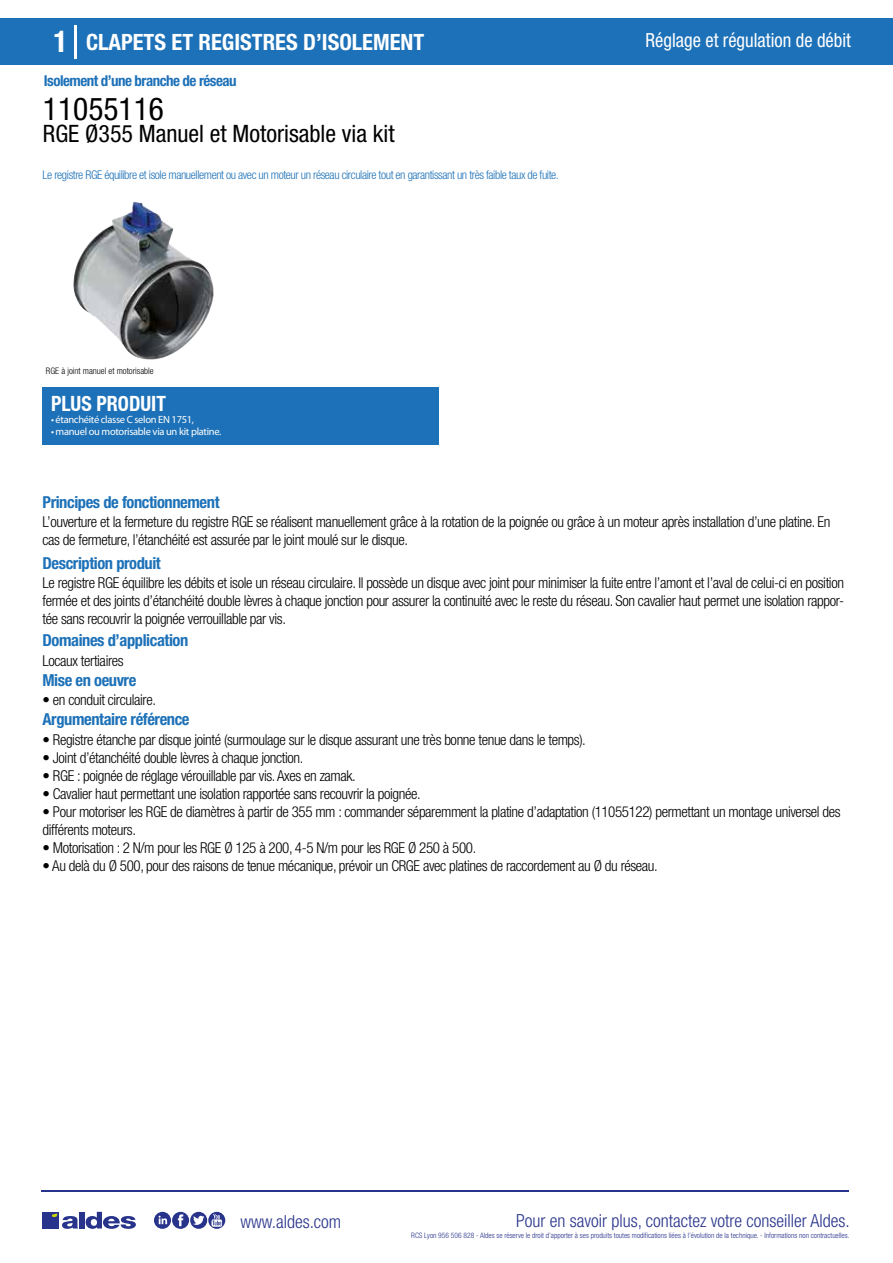
<style>
.page{position:relative;width:893px;height:1263px;background:#fff}
.page>*{position:absolute;margin:0;border:0;box-sizing:border-box;transform-origin:0 0}
.t1{font:condensed 31.5px "Helvetica Neue LT Std";color:#000}
.t2{font:condensed 24px "Helvetica Neue LT Std";color:#000}
.t3{font:700 condensed 22.5px "Helvetica Neue LT Std";color:#fff}
.t4{font:700 condensed 21px "Helvetica Neue";color:#fff;scale:.95 1}
.t5{font:condensed 19.5px "Helvetica Neue LT Std";color:#fff;scale:.95 1}
.t6{font:300 condensed 18px "Helvetica Neue";color:#28348b}
.t7{font:700 condensed 16.5px "Helvetica Neue LT Std";letter-spacing:-.025em;color:#1d71b8}
.t8{font:300 condensed 15px/18px "Helvetica Neue LT Std";letter-spacing:-.025em;color:#000}
.t9{font:700 condensed 15px "Helvetica Neue LT Std";letter-spacing:-.035em;color:#1d71b8}
.t10{font:300 condensed 12px "Helvetica Neue LT Std";letter-spacing:-.035em;color:#1d71b8}
.t11{font:10.5px "Myriad Pro";letter-spacing:-.03em;color:#fff}
.t12{font:300 condensed 9px "Helvetica Neue";color:#000}
.t13{font:300 condensed 7.5px "Helvetica Neue";color:#28348b}
.s1{font-size:30px}
</style>
<div class="page">
<div style="left:0;top:18px;width:893px;height:46px;background:#1d71b8"></div>
<div style="left:43px;top:387px;width:396px;height:57px;background:#1d71b8"></div>
<hr style="left:74px;top:25px;width:2px;height:33px;background:#fff">
<svg style="left:73px;top:201px;width:141px;height:159px"></svg>
<hr style="left:41px;top:1190px;width:808px;height:1px;background:#28348b">
<svg style="left:154px;top:1212px;width:71px;height:17px"></svg>
<div style="left:42px;top:1212px;width:17px;height:16px;background:#28348b"></div>
<div style="left:79px;top:1212px;width:5px;height:16px;background:#28348b"></div>
<svg style="left:86px;top:1212px;width:50px;height:17px"></svg>
<svg style="left:52px;top:1213px;width:26px;height:16px"></svg>
<h3 class="t3" style="left:54px;top:28px;width:372px"><span class="s1">1</span> CLAPETS ET REGISTRES D’ISOLEMENT</h3>
<h3 class="t5" style="left:646px;top:29px;width:218px">Réglage et régulation de débit</h3>
<p class="t9" style="left:44px;top:71px;width:194px">Isolement d’une branche de réseau</p>
<h1 class="t1" style="left:43px;top:91px;width:122px">11055116</h1>
<h2 class="t2" style="left:43px;top:120px;width:353px">RGE Ø355 Manuel et Motorisable via kit</h2>
<p class="t10" style="left:43px;top:167px;width:518px">Le registre RGE équilibre et isole manuellement ou avec un moteur un réseau circulaire tout en garantissant un très faible taux de fuite.</p>
<p class="t12" style="left:46px;top:365px;width:109px">RGE à joint manuel et motorisable</p>
<h3 class="t4" style="left:51px;top:391px;width:122px">PLUS PRODUIT</h3>
<p class="t11" style="left:51px;top:413px;width:145px">• étanchéité classe C selon EN 1751,</p>
<p class="t11" style="left:51px;top:425px;width:172px">• manuel ou motorisable via un kit platine.</p>
<p class="t7" style="left:43px;top:492px;width:179px">Principes de fonctionnement</p>
<p class="t8" style="left:43px;top:513px;width:789px">L’ouverture et la fermeture du registre RGE se réalisent manuellement grâce à la rotation de la poignée ou grâce à un moteur après installation d’une platine. En cas de fermeture, l’étanchéité est assurée par le joint moulé sur le disque.</p>
<p class="t8" style="left:43px;top:573px;width:803px;text-align:justify">Le registre RGE équilibre les débits et isole un réseau circulaire. Il possède un disque avec joint pour minimiser la fuite entre l’amont et l’aval de celui-ci en position fermée et des joints d’étanchéité double lèvres à chaque jonction pour assurer la continuité avec le reste du réseau. Son cavalier haut permet une isolation rappor&shy;tée sans recouvrir la poignée verrouillable par vis.</p>
<p class="t8" style="left:43px;top:651px;width:83px">Locaux tertiaires</p>
<p class="t8" style="left:43px;top:691px;width:115px">• en conduit circulaire.</p>
<p class="t7" style="left:43px;top:553px;width:120px">Description produit</p>
<p class="t7" style="left:43px;top:630px;width:147px">Domaines d’application</p>
<p class="t7" style="left:43px;top:670px;width:95px">Mise en oeuvre</p>
<p class="t7" style="left:43px;top:709px;width:149px">Argumentaire référence</p>
<p class="t8" style="left:43px;top:730px;width:545px">• Registre étanche par disque jointé (surmoulage sur le disque assurant une très bonne tenue dans le temps).</p>
<p class="t8" style="left:43px;top:748px;width:262px">• Joint d’étanchéité double lèvres à chaque jonction.</p>
<p class="t8" style="left:43px;top:766px;width:315px">• RGE : poignée de réglage vérouillable par vis. Axes en zamak.</p>
<p class="t8" style="left:43px;top:784px;width:380px">• Cavalier haut permettant une isolation rapportée sans recouvrir la poignée.</p>
<p class="t8" style="left:43px;top:802px;width:800px">• Pour motoriser les RGE de diamètres à partir de 355 mm : commander séparemment la platine d’adaptation (11055122) permettant un montage universel des différents moteurs.</p>
<p class="t8" style="left:43px;top:838px;width:435px">• Motorisation : 2 N/m pour les RGE Ø 125 à 200, 4-5 N/m pour les RGE Ø 250 à 500.</p>
<p class="t8" style="left:43px;top:856px;width:617px">• Au delà du Ø 500, pour des raisons de tenue mécanique, prévoir un CRGE avec platines de raccordement au Ø du réseau.</p>
<p class="t6" style="left:240px;top:1211px;width:102px">www.aldes.com</p>
<p class="t6" style="left:516px;top:1211px;width:335px">Pour en savoir plus, contactez votre conseiller Aldes.</p>
<p class="t13" style="left:411px;top:1230px;width:440px">RCS Lyon 956 506 828 - Aldes se réserve le droit d’apporter à ses produits toutes modifications liées à l’évolution de la technique. - Informations non contractuelles.</p>
</div>
